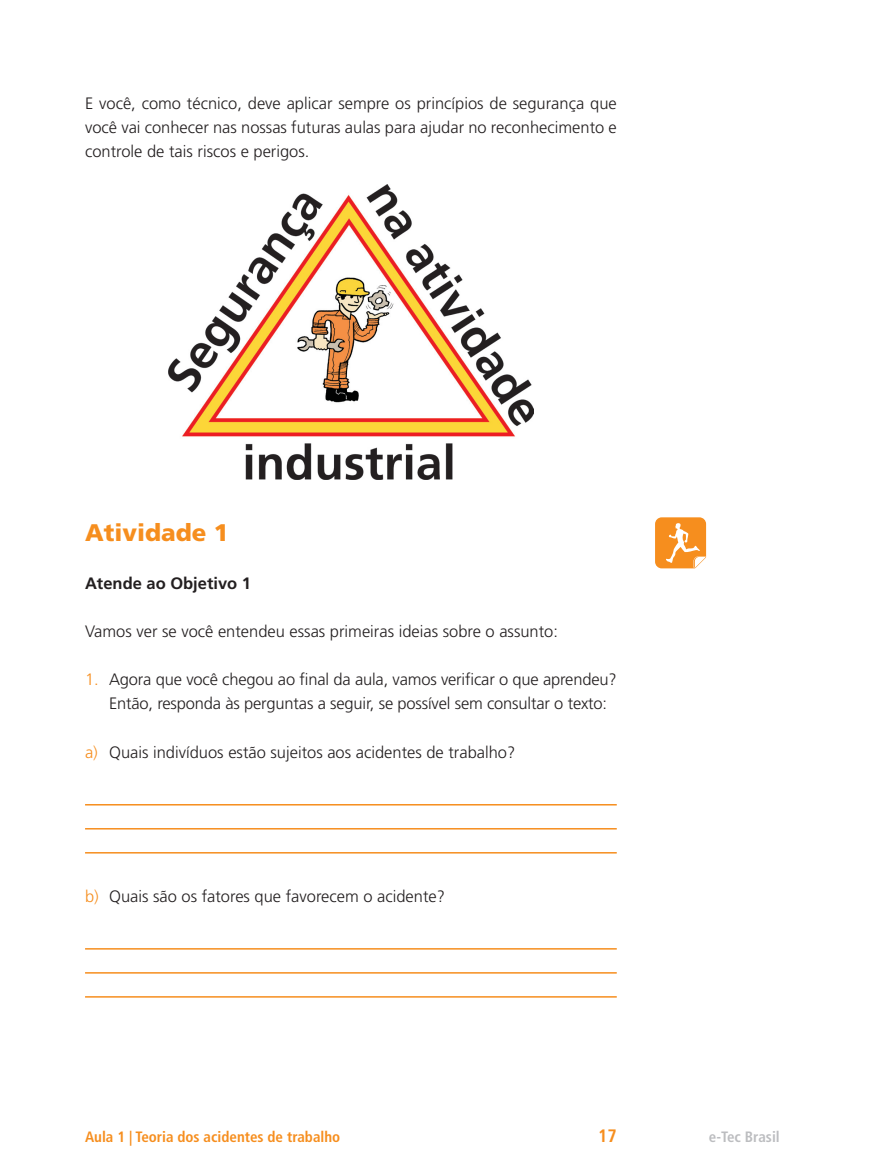
<style>
.page{position:relative;width:872px;height:1170px;background:#fff}
.page>*{position:absolute;margin:0;border:0;box-sizing:border-box;transform-origin:0 0}
.t1{font:900 24px "Frutiger LT Std";color:#f68e1e}
.t2{font:700 condensed 18px "Frutiger LT Std";color:#f68e1e}
.t3{font:300 16.5px/24px "Frutiger LT Std";color:#231f20;text-align:justify}
.t4{font:700 16.5px "Frutiger LT Std";color:#231f20}
.t5{font:700 condensed 15px "Frutiger LT Std";color:#f68e1e}
.t6{font:700 condensed 15px "Frutiger LT Std";color:#bcbdc0}
.s1{color:#f68e1e}
</style>
<div class="page">
<hr style="left:85px;top:804px;width:532px;height:1px;background:#f68e1e">
<hr style="left:85px;top:828px;width:532px;height:1px;background:#f68e1e">
<hr style="left:85px;top:852px;width:532px;height:1px;background:#f68e1e">
<hr style="left:85px;top:948px;width:532px;height:1px;background:#f68e1e">
<hr style="left:85px;top:972px;width:532px;height:1px;background:#f68e1e">
<hr style="left:85px;top:996px;width:532px;height:1px;background:#f68e1e">
<img style="left:169px;top:185px;width:364px;height:294px">
<svg style="left:655px;top:517px;width:51px;height:51px;background:#f7a246"></svg>
<p class="t3" style="left:85px;top:92px;width:533px">E você, como técnico, deve aplicar sempre os princípios de segurança que você vai conhecer nas nossas futuras aulas para ajudar no reconhecimento e controle de tais riscos e perigos.</p>
<h1 class="t1" style="left:85px;top:518px;width:145px">Atividade 1</h1>
<p class="t4" style="left:85px;top:574px;width:167px">Atende ao Objetivo 1</p>
<p class="t3" style="left:85px;top:620px;width:474px">Vamos ver se você entendeu essas primeiras ideias sobre o assunto:</p>
<p class="t3" style="left:109px;top:668px;width:509px;text-indent:-24px"><span class="s1">1.</span> Agora que você chegou ao final da aula, vamos verificar o que aprendeu?<br>Então, responda às perguntas a seguir, se possível sem consultar o texto:</p>
<p class="t3" style="left:85px;top:740px;width:432px"><span class="s1">a)</span> Quais indivíduos estão sujeitos aos acidentes de trabalho?</p>
<p class="t3" style="left:85px;top:884px;width:361px"><span class="s1">b)</span> Quais são os fatores que favorecem o acidente?</p>
<p class="t5" style="left:85px;top:1127px;width:257px">Aula 1 | Teoria dos acidentes de trabalho</p>
<p class="t2" style="left:598px;top:1124px;width:20px">17</p>
<p class="t6" style="left:709px;top:1127px;width:72px">e-Tec Brasil</p>
</div>
